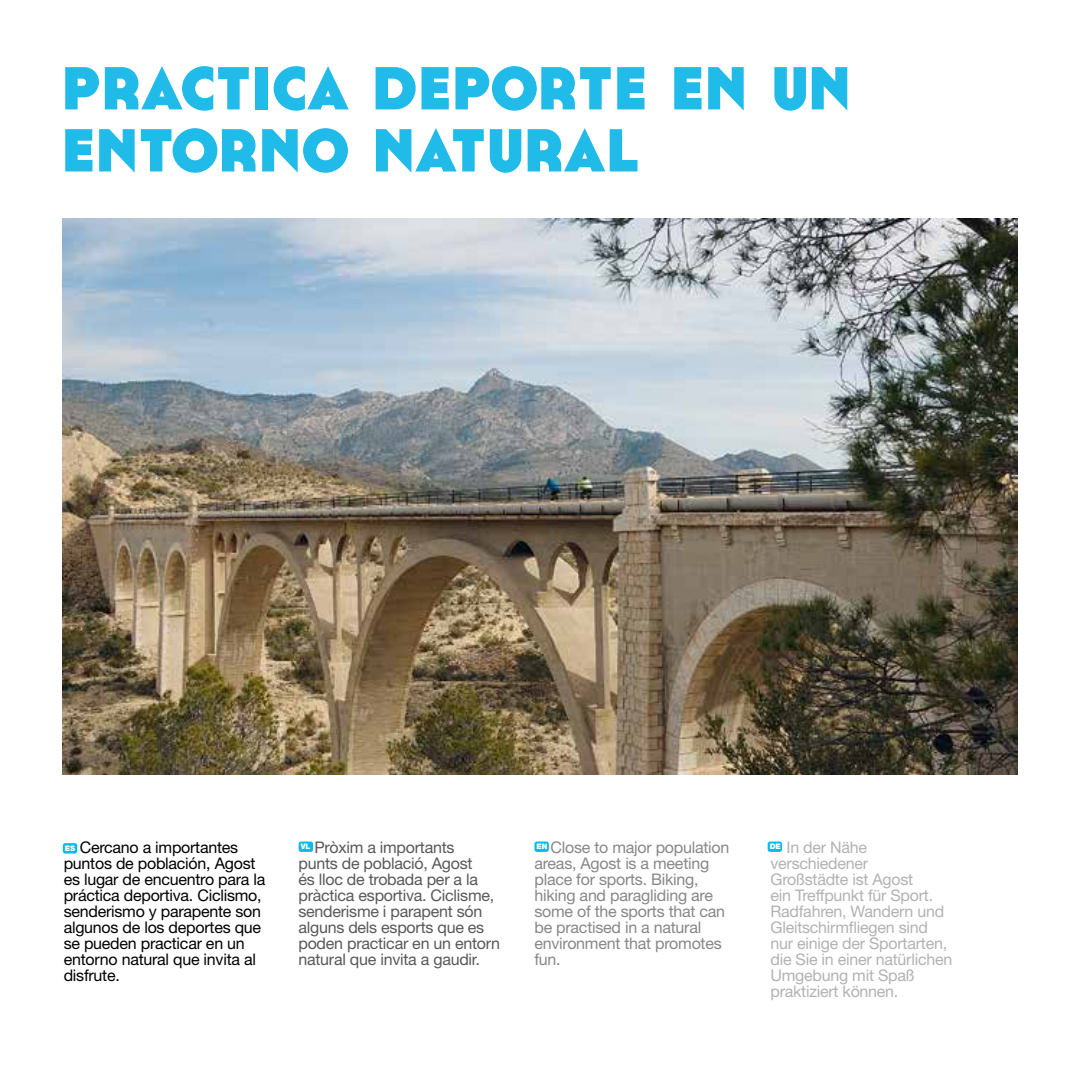
<style>
.page{position:relative;width:1078px;height:1078px;background:#fff}
.page>*{position:absolute;margin:0;border:0;box-sizing:border-box;transform-origin:0 0}
.t1{font:700 90px "Cassannet";color:#20bbe8}
.t2{font:16px/16px "Helvetica Neue LT Std";letter-spacing:-.015em;color:#000}
.t3{font:16px/16px "Helvetica Neue LT Std";letter-spacing:-.015em;color:#b1b2b3}
.t4{font:16px/16px "Helvetica Neue LT Std";letter-spacing:-.015em;color:#58585b}
.t5{font:16px/16px "Helvetica Neue LT Std";letter-spacing:-.015em;color:#878786}
.t6{font:900 7.6px "Helvetica Neue LT Std";color:#fff}
</style>
<div class="page">
<img style="left:63px;top:218px;width:954px;height:556px">
<div style="left:63px;top:843px;width:14px;height:10px;background:#04bbee;border-radius:2px"></div>
<div style="left:534px;top:841px;width:14px;height:10px;background:#04bbee;border-radius:2px"></div>
<div style="left:767px;top:841px;width:14px;height:10px;background:#04bbee;border-radius:2px"></div>
<div style="left:298px;top:841px;width:15px;height:10px;background:#04bbee;border-radius:2px"></div>
<h1 class="t1" style="left:61px;top:24px;width:792px">practica deporte en un</h1>
<h1 class="t1" style="left:61px;top:86px;width:580px">entorno natural</h1>
<p class="t2" style="left:64px;top:838px;width:203px;text-indent:16px">Cercano a importantes puntos de población, Agost es lugar de encuentro para la práctica deportiva. Ciclismo, senderismo y parapente son algunos de los deportes que se pueden practicar en un entorno natural que invita al disfrute.</p>
<p class="t4" style="left:298px;top:838px;width:203px;text-indent:16px">Pròxim a importants<br>punts de població, Agost<br>és lloc de trobada per a la pràctica esportiva. Ciclisme, senderisme i parapent són alguns dels esports que es poden practicar en un entorn natural que invita a gaudir.</p>
<p class="t5" style="left:534px;top:838px;width:196px;text-indent:16px">Close to major population areas, Agost is a meeting place for sports. Biking, hiking and paragliding are some of the sports that can be practised in a natural environment that promotes fun.</p>
<p class="t3" style="left:770px;top:838px;width:183px;text-indent:16px">In der Nähe verschiedener<br>Großstädte ist Agost<br>ein Treffpunkt für Sport.<br>Radfahren, Wandern und<br>Gleitschirmfliegen sind nur einige der Sportarten, die Sie in einer natürlichen<br>Umgebung mit Spaß praktiziert können.</p>
<p class="t6" style="left:65px;top:843px;width:12px">ES</p>
<p class="t6" style="left:536px;top:841px;width:13px">EN</p>
<p class="t6" style="left:769px;top:841px;width:13px">DE</p>
<p class="t6" style="left:300px;top:841px;width:11px">VL</p>
</div>
